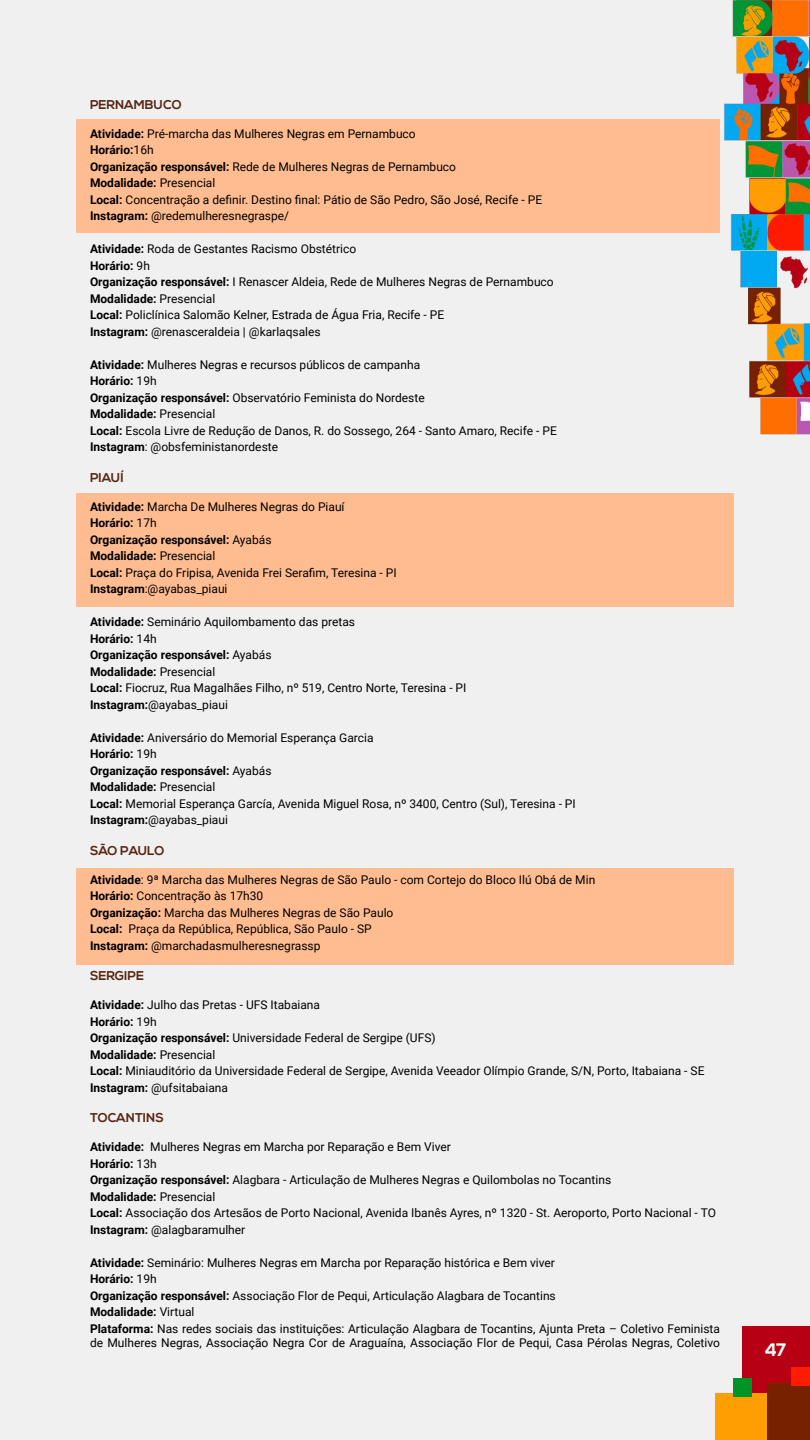
<style>
.page{position:relative;width:810px;height:1440px;background:#fff}
.page>*{position:absolute;margin:0;border:0;box-sizing:border-box;transform-origin:0 0}
.t1{font:700 18px "Nexa";color:#fff}
.t2{font:700 12.75px "Nexa";color:#592614}
.t3{font:12px/16.5px "Roboto";color:#000}
.s1{font-weight:700}
</style>
<div class="page">
<div style="left:1px;top:1px;width:809px;height:1439px;background:#f0f0f0"></div>
<div style="left:715px;top:1393px;width:60px;height:47px;background:#ff9e03"></div>
<div style="left:742px;top:1326px;width:68px;height:67px;background:#b80014"></div>
<div style="left:733px;top:1378px;width:19px;height:19px;background:#009426"></div>
<div style="left:768px;top:1383px;width:42px;height:57px;background:#782100"></div>
<div style="left:791px;top:1367px;width:19px;height:19px;background:#ff1c00"></div>
<img style="left:202px;top:0;width:608px;height:494px">
<div style="left:76px;top:119px;width:644px;height:113px;background:#ffbc91"></div>
<div style="left:76px;top:494px;width:658px;height:113px;background:#ffbc91"></div>
<div style="left:76px;top:868px;width:658px;height:97px;background:#ffbc91"></div>
<p class="t2" style="left:90px;top:97px;width:93px">PERNAMBUCO</p>
<p class="t3" style="left:90px;top:125px;width:454px"><span class="s1">Atividade:</span> Pré-marcha das Mulheres Negras em Pernambuco<br><span class="s1">Horário:</span>16h<br><span class="s1">Organização responsável:</span> Rede de Mulheres Negras de Pernambuco<br><span class="s1">Modalidade:</span> Presencial<br><span class="s1">Local:</span> Concentração a definir. Destino final: Pátio de São Pedro, São José, Recife - PE <span class="s1">Instagram:</span> @redemulheresnegraspe/</p>
<p class="t3" style="left:90px;top:240px;width:465px"><span class="s1">Atividade:</span> Roda de Gestantes Racismo Obstétrico<br><span class="s1">Horário:</span> 9h<br><span class="s1">Organização responsável:</span> I Renascer Aldeia, Rede de Mulheres Negras de Pernambuco <span class="s1">Modalidade:</span> Presencial<br><span class="s1">Local:</span> Policlínica Salomão Kelner, Estrada de Água Fria, Recife - PE<br><span class="s1">Instagram:</span> @renasceraldeia | @karlaqsales</p>
<p class="t3" style="left:90px;top:356px;width:468px"><span class="s1">Atividade:</span> Mulheres Negras e recursos públicos de campanha<br><span class="s1">Horário:</span> 19h<br><span class="s1">Organização responsável:</span> Observatório Feminista do Nordeste<br><span class="s1">Modalidade:</span> Presencial<br><span class="s1">Local:</span> Escola Livre de Redução de Danos, R. do Sossego, 264 - Santo Amaro, Recife - PE <span class="s1">Instagram</span>: @obsfeministanordeste</p>
<p class="t2" style="left:90px;top:470px;width:35px">PIAUÍ</p>
<p class="t3" style="left:90px;top:498px;width:308px"><span class="s1">Atividade:</span> Marcha De Mulheres Negras do Piauí<br><span class="s1">Horário:</span> 17h<br><span class="s1">Organização responsável:</span> Ayabás<br><span class="s1">Modalidade:</span> Presencial<br><span class="s1">Local:</span> Praça do Fripisa, Avenida Frei Serafim, Teresina - PI <span class="s1">Instagram</span>:@ayabas_piaui</p>
<p class="t3" style="left:90px;top:613px;width:378px"><span class="s1">Atividade:</span> Seminário Aquilombamento das pretas<br><span class="s1">Horário:</span> 14h<br><span class="s1">Organização responsável:</span> Ayabás<br><span class="s1">Modalidade:</span> Presencial<br><span class="s1">Local:</span> Fiocruz, Rua Magalhães Filho, nº 519, Centro Norte, Teresina - PI <span class="s1">Instagram:</span>@ayabas_piaui</p>
<p class="t3" style="left:90px;top:729px;width:487px"><span class="s1">Atividade:</span> Aniversário do Memorial Esperança Garcia<br><span class="s1">Horário:</span> 19h<br><span class="s1">Organização responsável:</span> Ayabás<br><span class="s1">Modalidade:</span> Presencial<br><span class="s1">Local:</span> Memorial Esperança García, Avenida Miguel Rosa, nº 3400, Centro (Sul), Teresina - PI <span class="s1">Instagram:</span>@ayabas_piaui</p>
<p class="t2" style="left:90px;top:843px;width:76px">SÃO PAULO</p>
<p class="t3" style="left:90px;top:871px;width:507px"><span class="s1">Atividade</span>: 9ª Marcha das Mulheres Negras de São Paulo - com Cortejo do Bloco Ilú Obá de Min <span class="s1">Horário:</span> Concentração às 17h30<br><span class="s1">Organização:</span> Marcha das Mulheres Negras de São Paulo<br><span class="s1">Local:</span> Praça da República, República, São Paulo - SP<br><span class="s1">Instagram:</span> @marchadasmulheresnegrassp</p>
<p class="t2" style="left:90px;top:968px;width:56px">SERGIPE</p>
<p class="t3" style="left:90px;top:996px;width:616px"><span class="s1">Atividade:</span> Julho das Pretas - UFS Itabaiana<br><span class="s1">Horário:</span> 19h<br><span class="s1">Organização responsável:</span> Universidade Federal de Sergipe (UFS)<br><span class="s1">Modalidade:</span> Presencial<br><span class="s1">Local:</span> Miniauditório da Universidade Federal de Sergipe, Avenida Veeador Olímpio Grande, S/N, Porto, Itabaiana - SE <span class="s1">Instagram:</span> @ufsitabaiana</p>
<p class="t2" style="left:90px;top:1110px;width:75px">TOCANTINS</p>
<p class="t3" style="left:90px;top:1139px;width:627px"><span class="s1">Atividade:</span> Mulheres Negras em Marcha por Reparação e Bem Viver<br><span class="s1">Horário:</span> 13h<br><span class="s1">Organização responsável:</span> Alagbara - Articulação de Mulheres Negras e Quilombolas no Tocantins<br><span class="s1">Modalidade:</span> Presencial<br><span class="s1">Local:</span> Associação dos Artesãos de Porto Nacional, Avenida Ibanês Ayres, nº 1320 - St. Aeroporto, Porto Nacional - TO <span class="s1">Instagram:</span> @alagbaramulher</p>
<p class="t3" style="left:90px;top:1254px;width:632px"><span class="s1">Atividade:</span> Seminário: Mulheres Negras em Marcha por Reparação histórica e Bem viver<br><span class="s1">Horário:</span> 19h<br><span class="s1">Organização responsável:</span> Associação Flor de Pequi, Articulação Alagbara de Tocantins<br><span class="s1">Modalidade:</span> Virtual<br><span class="s1">Plataforma:</span> Nas redes sociais das instituições: Articulação Alagbara de Tocantins, Ajunta Preta – Coletivo Feminista</p>
<p class="t3" style="left:90px;top:1334px;width:631px">de Mulheres Negras, Associação Negra Cor de Araguaína, Associação Flor de Pequi, Casa Pérolas Negras, Coletivo</p>
<h1 class="t1" style="left:765px;top:1339px;width:23px">47</h1>
</div>
